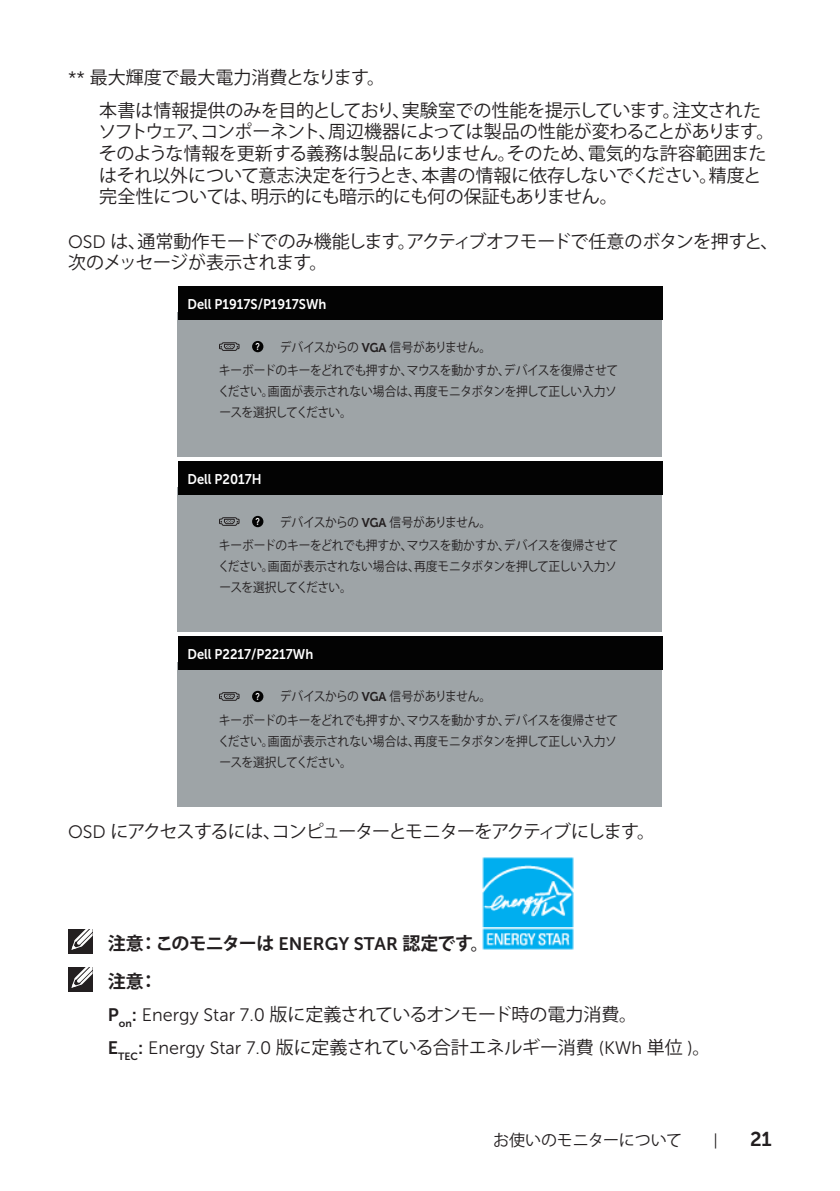
<style>
.page{position:relative;width:840px;height:1191px;background:#fff}
.page>*{position:absolute;margin:0;border:0;box-sizing:border-box;transform-origin:0 0}
.text{font:18px/21.6px "Koz Go Pr 6 N";letter-spacing:-.02em;color:#231f20}
.text-2{font:18px/21.6px "Koz Go Pr 6 N";letter-spacing:-.04em;color:#231f20}
.text-3{font:18px "Koz Go Pr 6 N";letter-spacing:-.06em;color:#231f20}
.text-4{font:700 18px "Koz Go Pr 6 N";letter-spacing:-.04em;color:#231f20}
.text-5{font:18px "Koz Go Pr 6 N";color:#231f20}
.t1{font:16px "Koz Go Pr 6 N";letter-spacing:-.01em;color:#231f20}
.t2{font:14px "Museo Sans For Dell 700";color:#fff;scale:.92 1}
.t3{font:12.8px/23.4px "Koz Go Pr 6 N";letter-spacing:-.03em;color:#231f20;scale:.92 1}
.t4{font:12.8px "Koz Go Pr 6 N";letter-spacing:-.065em;color:#231f20;scale:.92 1}
.t5{font:700 9.8px "Arial";color:#fff;scale:.73 1}
.s1{font-family:"Museo Sans For Dell 300"}
.s2{font-family:"Museo For Dell";font-weight:700}
.s3{font-family:"Museo Sans For Dell 700";font-weight:400}
.s4{font-family:"Museo Sans For Dell 700"}
.s5{font-family:"Museo Sans For Dell 700";font-size:20px}
</style>
<div class="page">
<div style="left:177px;top:312px;width:485px;height:144px;background:#9ea4a7"></div>
<div style="left:178px;top:286px;width:484px;height:33px;background:#030303"></div>
<div style="left:252px;top:341px;width:11px;height:11px;background:#030303;border-radius:50%"></div>
<svg style="left:219px;top:342px;width:21px;height:9px"></svg>
<div style="left:177px;top:487px;width:485px;height:144px;background:#9ea4a7"></div>
<div style="left:178px;top:461px;width:484px;height:33px;background:#030303"></div>
<div style="left:252px;top:516px;width:11px;height:11px;background:#030303;border-radius:50%"></div>
<svg style="left:219px;top:517px;width:21px;height:9px"></svg>
<div style="left:177px;top:661px;width:485px;height:145px;background:#9ea4a7"></div>
<div style="left:178px;top:636px;width:484px;height:33px;background:#030303"></div>
<div style="left:252px;top:691px;width:11px;height:11px;background:#030303;border-radius:50%"></div>
<svg style="left:219px;top:692px;width:21px;height:9px"></svg>
<div style="left:68px;top:929px;width:24px;height:24px;background:#231f20"></div>
<svg style="left:71px;top:929px;width:22px;height:21px"></svg>
<img style="left:482px;top:857px;width:92px;height:93px">
<div style="left:68px;top:967px;width:24px;height:24px;background:#231f20"></div>
<svg style="left:71px;top:967px;width:22px;height:21px"></svg>
<p class="text-5" style="left:68px;top:67px;width:318px"><span class="s1">**</span> 最大輝度で最大電力消費となります。</p>
<p class="text" style="left:98px;top:100px;width:677px">本書は情報提供のみを目的としており、実験室での性能を提示しています。注文されたソフトウェア、コンポーネント、周辺機器によっては製品の性能が変わることがあります。そのような情報を更新する義務は製品にありません。そのため、電気的な許容範囲またはそれ以外について意志決定を行うとき、本書の情報に依存しないでください。精度と完全性については、明示的にも暗示的にも何の保証もありません。</p>
<p class="text-2" style="left:68px;top:230px;width:711px"><span class="s1">OSD</span> は、通常動作モードでのみ機能します。アクティブオフモードで任意のボタンを押すと、次のメッセージが表示されます。</p>
<p class="t2" style="left:187px;top:296px;width:152px">Dell P1917S/P1917SWh</p>
<p class="t5" style="left:255px;top:340px;width:7px">?</p>
<p class="t3" style="left:219px;top:335px;width:435px;text-indent:61px">デバイスからの <span class="s2">VGA</span> 信号がありません。<br>キーボードのキーをどれでも押すか、マウスを動かすか、デバイスを復帰させて</p>
<p class="t4" style="left:219px;top:405px;width:145px">ースを選択してください。</p>
<p class="t3" style="left:218px;top:380px;width:435px">ください。画面が表示されない場合は、再度モニタボタンを押して正しい入力ソ</p>
<p class="t2" style="left:187px;top:471px;width:82px">Dell P2017H</p>
<p class="t5" style="left:255px;top:515px;width:7px">?</p>
<p class="t3" style="left:219px;top:510px;width:435px;text-indent:61px">デバイスからの <span class="s2">VGA</span> 信号がありません。<br>キーボードのキーをどれでも押すか、マウスを動かすか、デバイスを復帰させて</p>
<p class="t4" style="left:219px;top:580px;width:145px">ースを選択してください。</p>
<p class="t3" style="left:218px;top:554px;width:435px">ください。画面が表示されない場合は、再度モニタボタンを押して正しい入力ソ</p>
<p class="t2" style="left:187px;top:646px;width:138px">Dell P2217/P2217Wh</p>
<p class="t5" style="left:255px;top:690px;width:7px">?</p>
<p class="t3" style="left:219px;top:685px;width:435px;text-indent:61px">デバイスからの <span class="s2">VGA</span> 信号がありません。<br>キーボードのキーをどれでも押すか、マウスを動かすか、デバイスを復帰させて</p>
<p class="t4" style="left:219px;top:755px;width:145px">ースを選択してください。</p>
<p class="t3" style="left:218px;top:729px;width:435px">ください。画面が表示されない場合は、再度モニタボタンを押して正しい入力ソ</p>
<p class="text-3" style="left:68px;top:821px;width:588px"><span class="s1">OSD</span> にアクセスするには、コンピューターとモニターをアクティブにします。</p>
<p class="text-4" style="left:108px;top:933px;width:382px">注意：このモニターは <span class="s3">ENERGY STAR</span> 認定です。</p>
<p class="text-4" style="left:108px;top:971px;width:51px">注意：</p>
<p class="text" style="left:108px;top:1003px;width:530px"><span class="s4">P</span><sub>on</sub><span class="s4">:</span> <span class="s1">Energy Star 7.0</span> 版に定義されているオンモード時の電力消費。</p>
<p class="text" style="left:108px;top:1036px;width:603px"><span class="s4">E</span><sub>TEC</sub><span class="s4">:</span> <span class="s1">Energy Star 7.0</span> 版に定義されている合計エネルギー消費 <span class="s1">(KWh</span> 単位 <span class="s1">)</span>。</p>
<p class="t1" style="left:492px;top:1131px;width:280px">お使いのモニターについて　　<span class="s1">|</span>　　<span class="s5">21</span></p>
</div>
